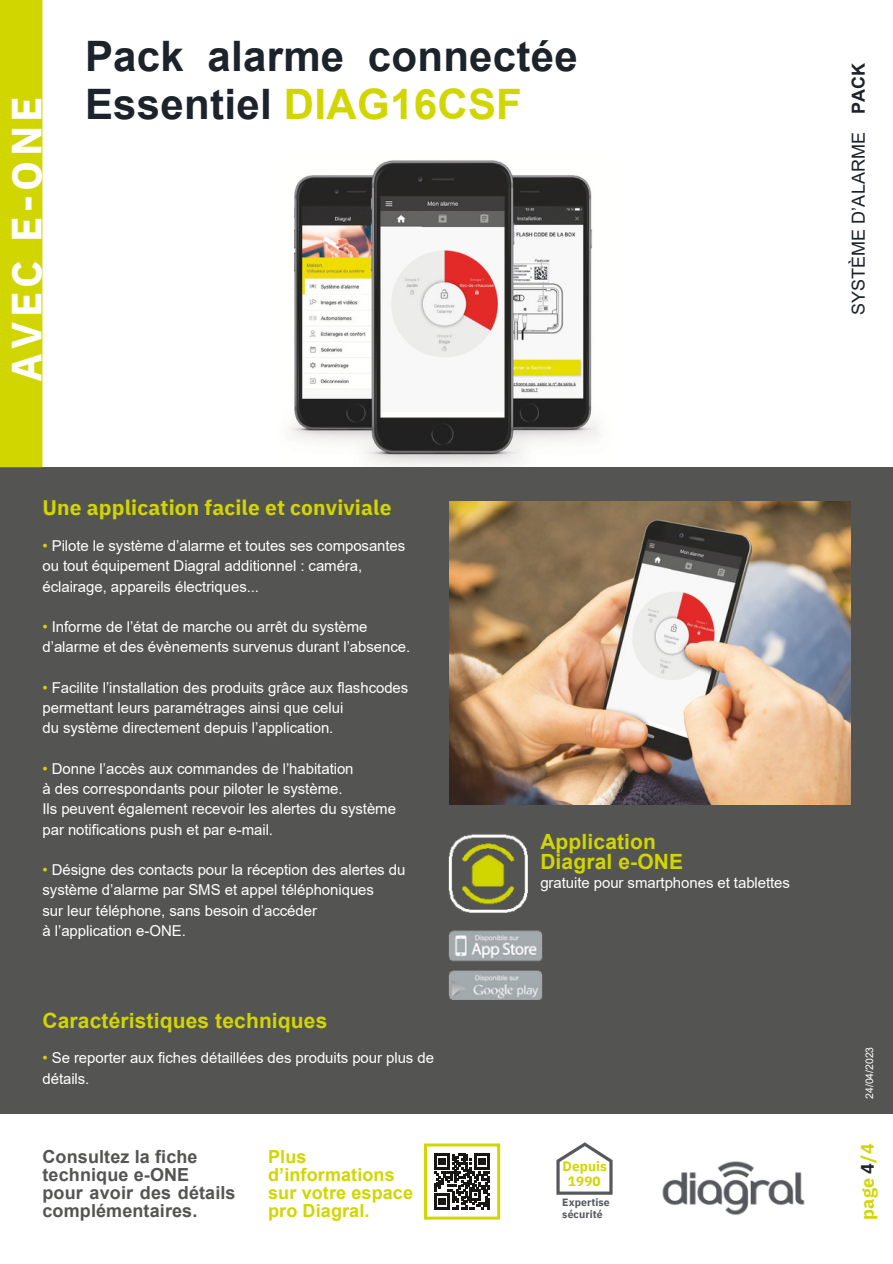
<style>
.page{position:relative;width:893px;height:1264px;background:#fff}
.page>*{position:absolute;margin:0;border:0;box-sizing:border-box;transform-origin:0 0}
.t1{font:700 42px/47.2px "Arial";letter-spacing:.005em;color:#1d232a}
.t2{font:700 42px "IBM Plex Sans";letter-spacing:.105em;color:#fff}
.t3{font:700 21px/20.2px "Arial";letter-spacing:.005em;color:#d1d600}
.t4{font:700 21px "IBM Plex Sans";letter-spacing:.005em;color:#d1d600}
.t5{font:700 18px/18px "Arial";letter-spacing:.01em;color:#545453}
.t6{font:700 18px/18px "Arial";letter-spacing:.005em;color:#d1d600}
.t7{font:18px "Arial";letter-spacing:.005em;color:#1d232a}
.t8{font:700 18px "IBM Plex Sans";color:#d1d600}
.t9{font:15px/20.2px "Arial";letter-spacing:-.005em;color:#fff}
.t10{font:700 13.5px/14.5px "IBM Plex Sans";letter-spacing:.005em;color:#d1d600;text-align:center}
.t11{font:700 10.5px/11.2px "IBM Plex Sans";letter-spacing:.005em;color:#56585d}
.t12{font:10.5px "Arial";letter-spacing:-.005em;color:#fff}
.s1{color:#d1d600}
.s2{font-weight:700}
.s3{color:#1d232a}
</style>
<div class="page">
<img style="left:288px;top:160px;width:311px;height:307px">
<svg style="left:434px;top:1153px;width:56px;height:56px"></svg>
<div style="left:424px;top:1143px;width:76px;height:76px;border:3px solid #d1d600"></div>
<div style="left:0;top:467px;width:892px;height:646px;background:#545453"></div>
<svg style="left:556px;top:1142px;width:56px;height:52px"></svg>
<img style="left:449px;top:501px;width:401px;height:303px">
<div style="left:0;top:0;width:43px;height:468px;background:#d1d600"></div>
<img style="left:448px;top:803px;width:124px;height:197px">
<img style="left:662px;top:1161px;width:143px;height:54px">
<h1 class="t2" style="left:-1px;top:382px;width:287px;rotate:-90deg">AVEC E-ONE</h1>
<h1 class="t1" style="left:85px;top:33px;width:494px">Pack alarme connectée<br>Essentiel <span class="s1">DIAG16CSF</span></h1>
<h2 class="t4" style="left:42px;top:493px;width:350px">Une application facile et conviviale</h2>
<p class="t9" style="left:42px;top:536px;width:364px"><span class="s1">•</span> Pilote le système d’alarme et toutes ses composantes ou tout équipement Diagral additionnel : caméra, éclairage, appareils électriques...</p>
<p class="t9" style="left:42px;top:617px;width:369px"><span class="s1">•</span> Informe de l’état de marche ou arrêt du système d’alarme et des évènements survenus durant l’absence.</p>
<p class="t9" style="left:42px;top:677px;width:367px"><span class="s1">•</span> Facilite l’installation des produits grâce aux flashcodes permettant leurs paramétrages ainsi que celui<br>du système directement depuis l’application.</p>
<p class="t9" style="left:42px;top:758px;width:355px"><span class="s1">•</span> Donne l’accès aux commandes de l’habitation<br>à des correspondants pour piloter le système.<br>Ils peuvent également recevoir les alertes du système par notifications push et par e-mail.</p>
<p class="t9" style="left:42px;top:859px;width:364px"><span class="s1">•</span> Désigne des contacts pour la réception des alertes du système d’alarme par SMS et appel téléphoniques<br>sur leur téléphone, sans besoin d’accéder<br>à l’application e-ONE.</p>
<h2 class="t3" style="left:42px;top:1011px;width:286px">Caractéristiques techniques</h2>
<p class="t9" style="left:42px;top:1047px;width:393px"><span class="s1">•</span> Se reporter aux fiches détaillées des produits pour plus de détails.</p>
<p class="t5" style="left:42px;top:1147px;width:195px">Consultez la fiche technique e-ONE<br>pour avoir des détails complémentaires.</p>
<p class="t6" style="left:268px;top:1147px;width:146px">Plus d’informations sur votre espace pro Diagral.</p>
<h2 class="t3" style="left:540px;top:831px;width:144px">Application<br>Diagral e-ONE</h2>
<p class="t9" style="left:540px;top:872px;width:251px">gratuite pour smartphones et tablettes</p>
<p class="t10" style="left:562px;top:1158px;width:46px">Depuis<br>1990</p>
<p class="t11" style="left:562px;top:1196px;width:49px">Expertise sécurité</p>
<p class="t7" style="left:848px;top:315px;width:254px;rotate:-90deg">SYSTÈME D’ALARME <span class="s2">PACK</span></p>
<p class="t12" style="left:863px;top:1098px;width:54px;rotate:-90deg">24/04/2023</p>
<p class="t8" style="left:855px;top:1219px;width:78px;rotate:-90deg">page <span class="s3">4</span>/4</p>
</div>
